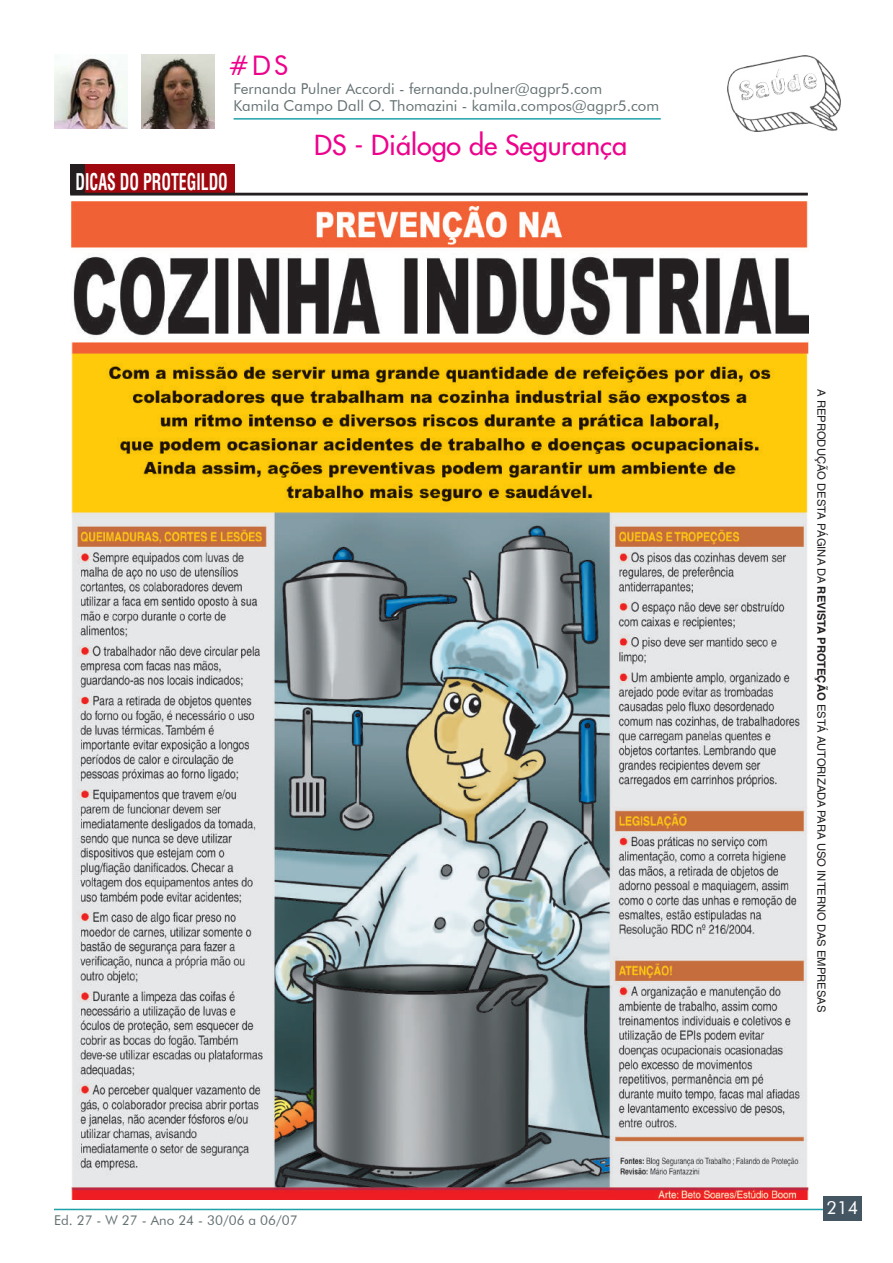
<style>
.page{position:relative;width:893px;height:1263px;background:#fff}
.page>*{position:absolute;margin:0;border:0;box-sizing:border-box;transform-origin:0 0}
.t1{font:500 27px "Futura";color:#ed028c}
.t2{font:27px "Futura BT";color:#ed028c}
.t3{font:700 condensed 22.5px "Helvetica";color:#fff;scale:.7 1}
.t4{font:18px "Futura BT";color:#fff}
.t5{font:15px "Futura BT";color:#657173}
.t6{font:13.5px "Futura BT";color:#657173}
.t7{font:11.25px "Helvetica";color:#231f20}
.t8{font:7.05px "Helvetica";color:#231f20}
.s1{font-weight:700}
</style>
<div class="page">
<hr style="left:54px;top:1209px;width:785px;height:1px;background:#1ea2aa">
<div style="left:823px;top:1197px;width:39px;height:24px;background:#445662"></div>
<hr style="left:234px;top:118px;width:427px;height:2px;background:#1ea2aa">
<img style="left:54px;top:55px;width:74px;height:73px">
<img style="left:728px;top:55px;width:112px;height:76px">
<div style="left:70px;top:164px;width:165px;height:29px;background:#9f080e"></div>
<div style="left:70px;top:164px;width:15px;height:29px;background:#231f20"></div>
<hr style="left:70px;top:193px;width:738px;height:3px;background:#231f20">
<img style="left:71px;top:202px;width:738px;height:997px">
<img style="left:141px;top:54px;width:74px;height:74px">
<h1 class="t2" style="left:228px;top:49px;width:61px">#DS</h1>
<p class="t5" style="left:234px;top:79px;width:370px">Fernanda Pulner Accordi - fernanda.pulner@agpr5.com</p>
<h1 class="t1" style="left:314px;top:129px;width:314px">DS - Diálogo de Segurança</h1>
<p class="t5" style="left:234px;top:96px;width:427px">Kamila Campo Dall O. Thomazini - kamila.compos@agpr5.com</p>
<h2 class="t3" style="left:76px;top:168px;width:219px">DICAS DO PROTEGILDO</h2>
<p class="t6" style="left:54px;top:1212px;width:245px">Ed. 27 - W 27 - Ano 24 - 30/06 a 06/07</p>
<p class="t8" style="left:71px;top:1214px;width:47px">JUNHO / 2017</p>
<p class="t7" style="left:828px;top:389px;width:625px;rotate:90deg">A REPRODUÇÃO DESTA PÁGINA DA <span class="s1">REVISTA PROTEÇÃO</span> ESTÁ AUTORIZADA PARA USO INTERNO DAS EMPRESAS</p>
<p class="t4" style="left:826px;top:1197px;width:33px">214</p>
</div>
